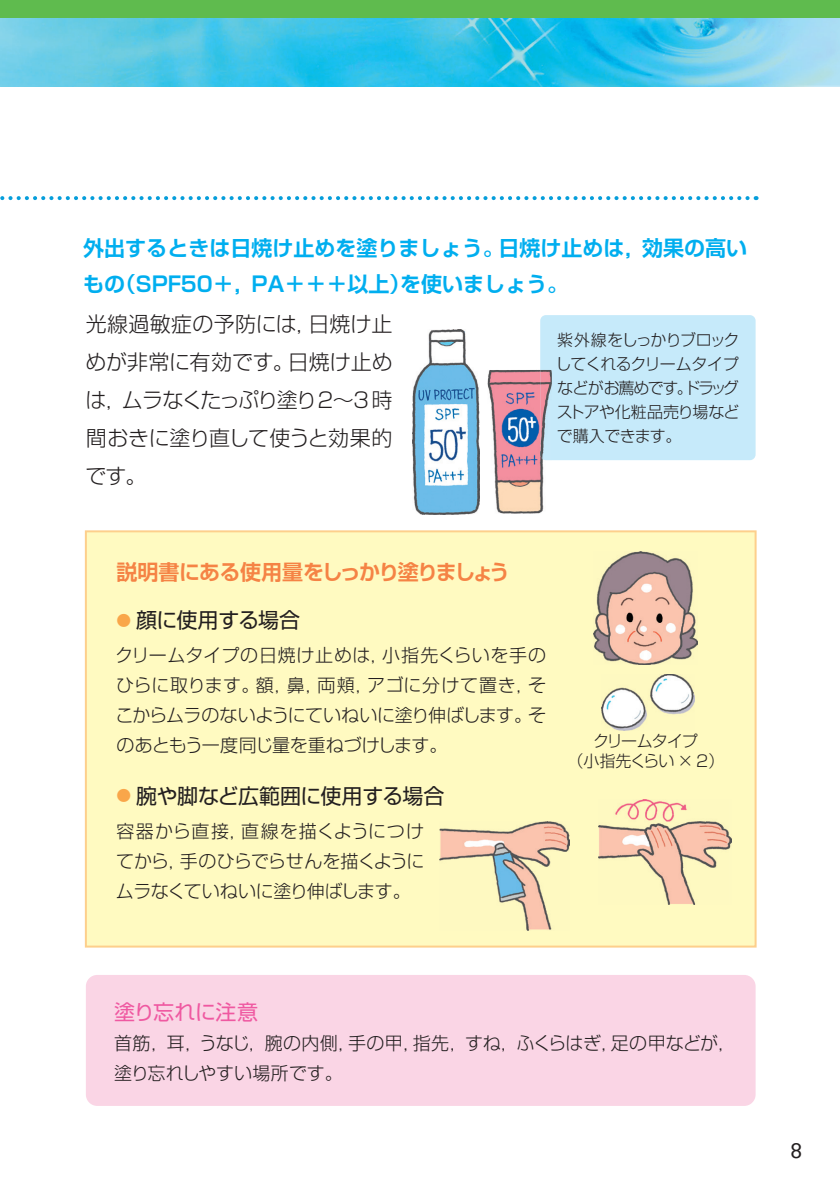
<style>
.page{position:relative;width:840px;height:1191px;background:#fff}
.page>*{position:absolute;margin:0;border:0;box-sizing:border-box;transform-origin:0 0}
.t1{font:24px "Courier";color:#231f20}
.t2{font:300 21px/38px "Shin Go Pro";letter-spacing:-.02em;color:#231f20;text-align:justify}
.t3{font:700 21px/36px "Shin Go Pro De";color:#00aeef}
.t4{font:21px "Shin Go Pro";letter-spacing:-.025em;color:#231f20}
.t5{font:700 21px "Shin Go Pro De";letter-spacing:-.08em;color:#f58345}
.t6{font:21px "Shin Go Pro";letter-spacing:-.025em;color:#ef59a1}
.t7{font:300 18px/30px "Shin Go Pro";letter-spacing:-.015em;color:#231f20;text-align:justify}
.t8{font:300 16px/24px "Shin Go Pro";letter-spacing:-.055em;color:#231f20;text-align:justify}
.s1{font-size:14.6px;color:#f9a64a}
</style>
<div class="page">
<img style="left:0;top:17px;width:839px;height:70px">
<div style="left:0;top:0;width:839px;height:17px;background:#5fbb4e"></div>
<div style="left:540px;top:315px;width:215px;height:145px;background:#c6eafa;border-radius:6px"></div>
<div style="left:86px;top:975px;width:669px;height:131px;background:#fad5e5;border-radius:11px"></div>
<div style="left:85px;top:530px;width:671px;height:417px;background:#fffac1"></div>
<img style="left:412px;top:329px;width:67px;height:185px">
<img style="left:487px;top:370px;width:64px;height:143px">
<img style="left:540px;top:370px;width:11px;height:90px">
<img style="left:593px;top:552px;width:103px;height:112px">
<img style="left:601px;top:674px;width:92px;height:56px">
<img style="left:439px;top:821px;width:130px;height:109px">
<img style="left:598px;top:799px;width:133px;height:105px">
<svg style="left:0;top:196px;width:747px;height:4px"></svg>
<p class="t3" style="left:83px;top:227px;width:665px">外出するときは日焼け止めを塗りましょう。日焼け止めは，効果の高いもの（SPF50＋，PA＋＋＋以上）を使いましょう。</p>
<p class="t2" style="left:85px;top:302px;width:309px">光線過敏症の予防には，日焼け止めが非常に有効です。日焼け止めは，ムラなくたっぷり塗り2～3 時間おきに塗り直して使うと効果的です。</p>
<p class="t8" style="left:555px;top:326px;width:185px">紫外線をしっかりブロックしてくれるクリームタイプなどがお薦めです。ドラッグストアや化粧品売り場などで購入できます。</p>
<p class="t5" style="left:116px;top:555px;width:395px">説明書にある使用量をしっかり塗りましょう</p>
<p class="t4" style="left:116px;top:603px;width:185px"><span class="s1">●</span> 顔に使用する場合</p>
<p class="t7" style="left:115px;top:637px;width:432px">クリームタイプの日焼け止めは，小指先くらいを手のひらに取ります。額，鼻，両頬，アゴに分けて置き，そこからムラのないようにていねいに塗り伸ばします。そのあともう一度同じ量を重ねづけします。</p>
<p class="t4" style="left:116px;top:778px;width:329px"><span class="s1">●</span> 腕や脚など広範囲に使用する場合</p>
<p class="t7" style="left:116px;top:814px;width:310px">容器から直接，直線を描くようにつけてから，手のひらでらせんを描くようにムラなくていねいに塗り伸ばします。</p>
<p class="t8" style="left:567px;top:729px;width:158px;line-height:20px;text-align:center">クリームタイプ<br>（小指先くらい × 2）</p>
<p class="t6" style="left:114px;top:994px;width:145px">塗り忘れに注意</p>
<p class="t7" style="left:114px;top:1025px;width:623px">首筋，耳，うなじ，腕の内側，手の甲，指先，すね，ふくらはぎ，足の甲などが，塗り忘れしやすい場所です。</p>
<h1 class="t1" style="left:788px;top:1132px;width:16px">8</h1>
</div>
